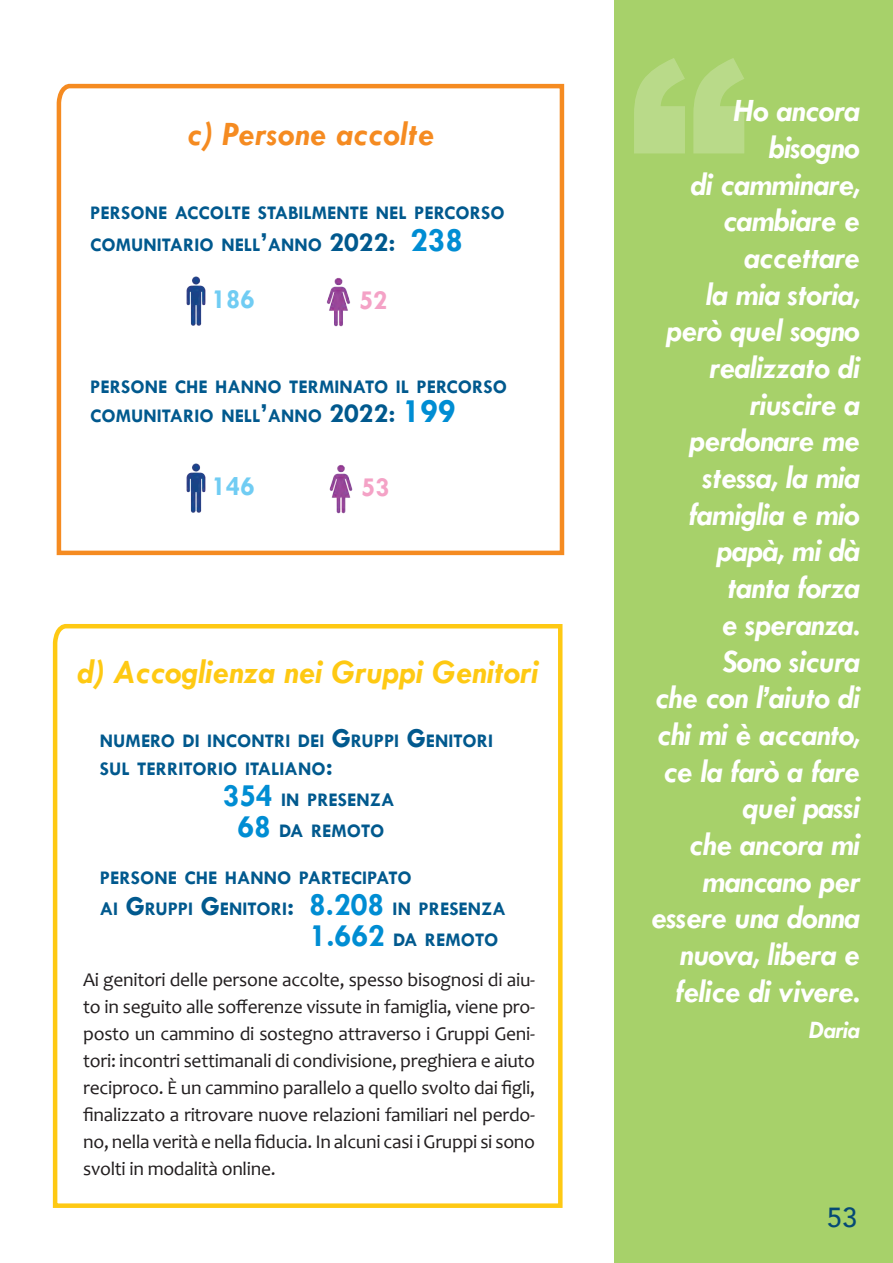
<style>
.page{position:relative;width:893px;height:1263px;background:#fff}
.page>*{position:absolute;margin:0;border:0;box-sizing:border-box;transform-origin:0 0}
.t1{font:900 239.7px "Arial";color:#fff}
.t2{font:italic 700 34.5px "Tw Cen";color:#fec913}
.t3{font:italic 700 34.5px "Tw Cen";letter-spacing:.01em;color:#f58b21}
.t4{font:italic 700 32.85px/36.8px "Tw Cen";letter-spacing:-.015em;color:#fff;text-align:right}
.t5{font:700 28.05px "Tw Cen";color:#70ccf3;scale:.95 1}
.t6{font:700 28.05px "Tw Cen";color:#f4a2c6;scale:.95 1}
.Normale{font:500 27.6px "Avenir";color:#054975}
.t7{font:italic 700 25.35px "Tw Cen";letter-spacing:-.015em;color:#fff}
.t8{font:19.5px/27px "Candara";letter-spacing:-.015em;color:#231f20;text-align:justify}
.t9{font:700 19.35px "Tw Cen";color:#01598e}
.s1{font-size:27.75px}
.s2{font-size:34.65px;color:#008dd3}
.s3{font-size:34.65px;color:#fff}
.s4{font-size:33px;color:#008dd3}
</style>
<div class="page">
<div style="left:614px;top:0;width:279px;height:1263px;background:#a7d16a"></div>
<svg style="left:56px;top:83px;width:509px;height:473px"></svg>
<svg style="left:52px;top:624px;width:511px;height:584px"></svg>
<img style="left:183px;top:276px;width:26px;height:51px">
<img style="left:320px;top:277px;width:37px;height:50px">
<img style="left:183px;top:463px;width:26px;height:51px">
<img style="left:322px;top:464px;width:37px;height:50px">
<p class="t3" style="left:187px;top:113px;width:249px">c) Persone accolte</p>
<p class="t9" style="left:90px;top:202px;width:416px">PERSONE ACCOLTE STABILMENTE NEL PERCORSO</p>
<p class="t9" style="left:90px;top:233px;width:374px">COMUNITARIO NELL<span class="s1">’</span>ANNO <span class="s1">2022:</span> <span class="s2">238</span></p>
<p class="t5" style="left:212px;top:282px;width:46px">186</p>
<p class="t6" style="left:359px;top:284px;width:31px">52</p>
<p class="t9" style="left:90px;top:375px;width:418px">PERSONE CHE HANNO TERMINATO IL PERCORSO</p>
<p class="t9" style="left:90px;top:404px;width:434px">COMUNITARIO NELL<span class="s1">’</span>ANNO <span class="s1">2022:</span> <span class="s2">199</span> <span class="s3">184</span></p>
<p class="t5" style="left:212px;top:469px;width:46px">146</p>
<p class="t6" style="left:361px;top:471px;width:31px">53</p>
<p class="t2" style="left:77px;top:651px;width:463px">d) Accoglienza nei Gruppi Genitori</p>
<p class="t9" style="left:100px;top:729px;width:395px">NUMERO DI INCONTRI DEI <span class="s1">G</span>RUPPI <span class="s1">G</span>ENITORI</p>
<p class="t9" style="left:100px;top:757px;width:234px">SUL TERRITORIO ITALIANO<span class="s1">:</span></p>
<p class="t9" style="left:223px;top:788px;width:172px"><span class="s4">354</span> IN PRESENZA</p>
<p class="t9" style="left:237px;top:819px;width:149px"><span class="s4">68</span> DA REMOTO</p>
<p class="t9" style="left:100px;top:866px;width:313px">PERSONE CHE HANNO PARTECIPATO</p>
<p class="t9" style="left:100px;top:898px;width:406px">AI <span class="s1">G</span>RUPPI <span class="s1">G</span>ENITORI<span class="s1">:</span> <span class="s4">8.208</span> IN PRESENZA</p>
<p class="t9" style="left:310px;top:929px;width:190px"><span class="s4">1.662</span> DA REMOTO</p>
<p class="t8" style="left:83px;top:965px;width:453px">Ai genitori delle persone accolte, spesso bisognosi di aiu&shy;to in seguito alle sofferenze vissute in famiglia, viene pro&shy;posto un cammino di sostegno attraverso i Gruppi Geni&shy;tori: incontri settimanali di condivisione, preghiera e aiuto reciproco. È un cammino parallelo a quello svolto dai figli, finalizzato a ritrovare nuove relazioni familiari nel perdo&shy;no, nella verità e nella fiducia. In alcuni casi i Gruppi si sono svolti in modalità online.</p>
<h1 class="t1" style="left:628px;top:-27px;width:121px">“</h1>
<p class="t4" style="left:734px;top:92px;width:127px">Ho ancora bisogno</p>
<p class="t4" style="left:691px;top:165px;width:171px">di camminare, cambiare e</p>
<p class="t4" style="left:666px;top:238px;width:195px">accettare<br>la mia storia, però quel sogno realizzato di</p>
<p class="t4" style="left:689px;top:385px;width:172px">riuscire a perdonare me stessa, la mia</p>
<p class="t4" style="left:689px;top:495px;width:173px">famiglia e mio papà, mi dà</p>
<p class="t4" style="left:722px;top:568px;width:140px;text-align:left">tanta forza e speranza.</p>
<p class="t4" style="left:655px;top:642px;width:207px">Sono sicura<br>che con l’aiuto di chi mi è accanto, ce la farò a fare quei passi</p>
<p class="t4" style="left:651px;top:825px;width:210px">che ancora mi mancano per essere una donna nuova, libera e felice di vivere.</p>
<p class="t7" style="left:809px;top:1015px;width:52px">Daria</p>
<p class="Normale" style="left:827px;top:1194px;width:32px">53</p>
</div>
